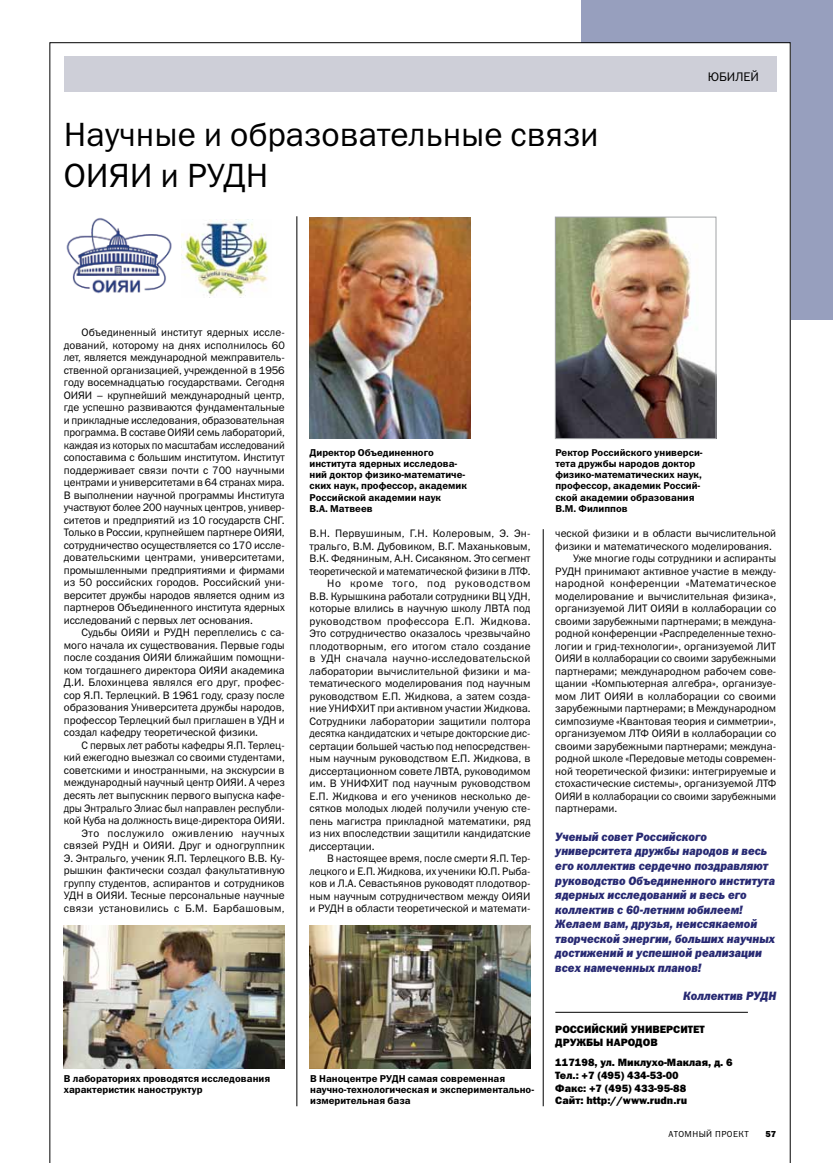
<style>
.page{position:relative;width:833px;height:1163px;background:#fff}
.page>*{position:absolute;margin:0;border:0;box-sizing:border-box;transform-origin:0 0}
.t1{font:33.75px/40.5px "Franklin Gothic Book C";color:#000}
.t2{font:12.5px "Franklin Gothic Book C";color:#000}
.t3{font:italic 12.12px/14.5px "Franklin Gothic Heavy C";color:#282a73;scale:.93 1}
.t4{font:10.88px/12.5px "Franklin Gothic Book C";color:#000;text-align:justify}
.t5{font:10.88px "Franklin Gothic Book C";color:#000;scale:.95 1}
.t6{font:10.88px "Franklin Gothic Book C";color:#000;scale:.96 1}
.t7{font:10.88px "Franklin Gothic Book C";letter-spacing:.02em;color:#000}
.t8{font:10.88px "Franklin Gothic Book C";letter-spacing:.025em;color:#000}
.t9{font:10.88px "Franklin Gothic Book C";letter-spacing:.06em;color:#000}
.t10{font:10.62px/12.8px "Franklin Gothic Heavy C";color:#000}
.t11{font:10px/11.2px "Franklin Gothic Demi C";color:#000}
.t12{font:8.75px "Franklin Gothic Book C";letter-spacing:.05em;color:#000}
.t13{font:8.75px "Franklin Gothic Heavy C";color:#000}
</style>
<div class="page">
<div style="left:581px;top:0;width:252px;height:319px;background:#979fbe"></div>
<img style="left:50px;top:42px;width:740px;height:1120px">
<h1 class="t1" style="left:64px;top:114px;width:536px">Научные и образовательные связи<br>ОИЯИ и РУДН</h1>
<p class="t2" style="left:708px;top:70px;width:10px">юбилей</p>
<p class="t4" style="left:64px;top:326px;width:222px;text-indent:18px">Объединенный институт ядерных иссле&shy;дований, которому на днях исполнилось 60 лет, является международной межправитель&shy;ственной организацией, учрежденной в 1956 году восемнадцатью государствами. Сегодня ОИЯИ – крупнейший международный центр, где успешно развиваются фундаментальные и прикладные исследования, образовательная программа. В составе ОИЯИ семь лабораторий, каждая из которых по масштабам исследований сопоставима с большим институтом. Институт поддерживает связи почти с 700 научными центрами и университетами в 64 странах мира.<br>В выполнении научной программы Института участвуют более 200 научных центров, универ&shy;ситетов и предприятий из 10 государств СНГ.<br>Только в России, крупнейшем партнере ОИЯИ, сотрудничество осуществляется со 170 иссле&shy;довательскими центрами, университетами, промышленными предприятиями и фирмами из 50 российских городов. Российский уни&shy;верситет дружбы народов является одним из партнеров Объединенного института ядерных исследований с первых лет основания.</p>
<p class="t4" style="left:64px;top:626px;width:222px;text-indent:18px">Судьбы ОИЯИ и РУДН переплелись с са&shy;мого начала их существования. Первые годы после создания ОИЯИ ближайшим помощни&shy;ком тогдашнего директора ОИЯИ академика Д.И. Блохинцева являлся его друг, профес&shy;сор Я.П. Терлецкий. В 1961 году, сразу после образования Университета дружбы народов, профессор Терлецкий был приглашен в УДН и создал кафедру теоретической физики.</p>
<p class="t4" style="left:64px;top:738px;width:222px;text-align:right">С первых лет работы кафедры Я.П. Терлец&shy;кий ежегодно выезжал со своими студентами, советскими и иностранными, на экскурсии в международный научный центр ОИЯИ. А через десять лет выпускник первого выпуска кафе&shy;дры Энтральго Элиас был направлен республи&shy;кой Куба на должность вице-директора ОИЯИ.<br>Это послужило оживлению научных связей РУДН и ОИЯИ. Друг и одногруппник Э. Энтральго, ученик Я.П. Терлецкого В.В. Ку&shy;рышкин фактически создал факультативную группу студентов, аспирантов и сотрудников УДН в ОИЯИ. Тесные персональные научные связи установились с Б.М. Барбашовым,</p>
<p class="t11" style="left:309px;top:446px;width:159px">Директор Объединенного института ядерных исследова&shy;ний доктор физико-математиче&shy;ских наук, профессор, академик<br>Российской академии наук<br>В.А. Матвеев</p>
<p class="t11" style="left:555px;top:446px;width:149px">Ректор Российского универси&shy;тета дружбы народов доктор физико-математических наук, профессор, академик Россий&shy;ской академии образования<br>В.М. Филиппов</p>
<p class="t7" style="left:309px;top:527px;width:222px">В.Н. Первушиным, Г.Н. Колеровым, Э. Эн-</p>
<p class="t4" style="left:309px;top:539px;width:222px">тральго, В.М. Дубовиком, В.Г. Маханьковым,</p>
<p class="t4" style="left:309px;top:552px;width:222px">В.К. Федяниным, А.Н. Сисакяном. Это сегмент</p>
<p class="t6" style="left:309px;top:564px;width:232px">теоретической и математической физики в ЛТФ.</p>
<p class="t9" style="left:327px;top:577px;width:205px">Но кроме того, под руководством</p>
<p class="t4" style="left:309px;top:589px;width:222px">В.В. Курышкина работали сотрудники ВЦ УДН,</p>
<p class="t4" style="left:309px;top:602px;width:222px">которые влились в научную школу ЛВТА под</p>
<p class="t8" style="left:309px;top:614px;width:222px">руководством профессора Е.П. Жидкова.</p>
<p class="t4" style="left:309px;top:627px;width:222px">Это сотрудничество оказалось чрезвычайно</p>
<p class="t4" style="left:309px;top:639px;width:222px">плодотворным, его итогом стало создание</p>
<p class="t7" style="left:309px;top:652px;width:222px">в УДН сначала научно-исследовательской</p>
<p class="t4" style="left:309px;top:664px;width:222px">лаборатории вычислительной физики и ма-</p>
<p class="t4" style="left:309px;top:677px;width:222px">тематического моделирования под научным</p>
<p class="t4" style="left:309px;top:689px;width:222px">руководством Е.П. Жидкова, а затем созда-</p>
<p class="t4" style="left:309px;top:702px;width:222px">ние УНИФХИТ при активном участии Жидкова.</p>
<p class="t4" style="left:309px;top:714px;width:222px">Сотрудники лаборатории защитили полтора</p>
<p class="t5" style="left:309px;top:727px;width:234px">десятка кандидатских и четыре докторские дис-</p>
<p class="t4" style="left:309px;top:739px;width:222px">сертации большей частью под непосредствен-</p>
<p class="t4" style="left:309px;top:752px;width:222px">ным научным руководством Е.П. Жидкова, в</p>
<p class="t4" style="left:309px;top:764px;width:222px">диссертационном совете ЛВТА, руководимом</p>
<p class="t4" style="left:309px;top:777px;width:222px">им. В УНИФХИТ под научным руководством</p>
<p class="t4" style="left:309px;top:789px;width:222px">Е.П. Жидкова и его учеников несколько де-</p>
<p class="t4" style="left:309px;top:802px;width:222px">сятков молодых людей получили ученую сте-</p>
<p class="t4" style="left:309px;top:814px;width:222px">пень магистра прикладной математики, ряд</p>
<p class="t4" style="left:309px;top:827px;width:222px">из них впоследствии защитили кандидатские</p>
<p class="t4" style="left:309px;top:839px;width:67px">диссертации.</p>
<p class="t4" style="left:327px;top:852px;width:205px">В настоящее время, после смерти Я.П. Тер-</p>
<p class="t6" style="left:309px;top:864px;width:232px">лецкого и Е.П. Жидкова, их ученики Ю.П. Рыба-</p>
<p class="t4" style="left:309px;top:877px;width:222px">ков и Л.А. Севастьянов руководят плодотвор-</p>
<p class="t4" style="left:309px;top:889px;width:222px">ным научным сотрудничеством между ОИЯИ</p>
<p class="t4" style="left:309px;top:902px;width:222px">и РУДН в области теоретической и математи-</p>
<p class="t4" style="left:555px;top:527px;width:222px">ческой физики и в области вычислительной</p>
<p class="t4" style="left:555px;top:539px;width:218px">физики и математического моделирования.</p>
<p class="t4" style="left:573px;top:552px;width:205px">Уже многие годы сотрудники и аспиранты</p>
<p class="t4" style="left:555px;top:564px;width:222px">РУДН принимают активное участие в между-</p>
<p class="t8" style="left:555px;top:577px;width:222px">народной конференции «Математическое</p>
<p class="t4" style="left:555px;top:589px;width:222px">моделирование и вычислительная физика»,</p>
<p class="t4" style="left:555px;top:602px;width:222px">организуемой ЛИТ ОИЯИ в коллаборации со</p>
<p class="t4" style="left:555px;top:614px;width:222px">своими зарубежными партнерами; в междуна-</p>
<p class="t4" style="left:555px;top:627px;width:222px">родной конференции «Распределенные техно-</p>
<p class="t4" style="left:555px;top:639px;width:222px">логии и грид-технологии», организуемой ЛИТ</p>
<p class="t5" style="left:555px;top:652px;width:234px">ОИЯИ в коллаборации со своими зарубежными</p>
<p class="t4" style="left:555px;top:664px;width:222px">партнерами; международном рабочем сове-</p>
<p class="t4" style="left:555px;top:677px;width:222px">щании «Компьютерная алгебра», организуе-</p>
<p class="t4" style="left:555px;top:689px;width:222px">мом ЛИТ ОИЯИ в коллаборации со своими</p>
<p class="t4" style="left:555px;top:702px;width:222px">зарубежными партнерами; в Международном</p>
<p class="t4" style="left:555px;top:714px;width:222px">симпозиуме «Квантовая теория и симметрии»,</p>
<p class="t4" style="left:555px;top:727px;width:222px">организуемом ЛТФ ОИЯИ в коллаборации со</p>
<p class="t4" style="left:555px;top:739px;width:222px">своими зарубежными партнерами; междуна-</p>
<p class="t4" style="left:555px;top:752px;width:222px">родной школе «Передовые методы современ-</p>
<p class="t4" style="left:555px;top:764px;width:222px">ной теоретической физики: интегрируемые и</p>
<p class="t4" style="left:555px;top:777px;width:222px">стохастические системы», организуемой ЛТФ</p>
<p class="t5" style="left:555px;top:789px;width:234px">ОИЯИ в коллаборации со своими зарубежными</p>
<p class="t4" style="left:555px;top:802px;width:64px">партнерами.</p>
<p class="t3" style="left:555px;top:829px;width:238px">Ученый совет Российского университета дружбы народов и весь его коллектив сердечно поздравляют руководство Объединенного института ядерных исследований и весь его коллектив с 60-летним юбилеем!<br>Желаем вам, друзья, неиссякаемой творческой энергии, больших научных достижений и успешной реализации всех намеченных планов!</p>
<p class="t3" style="left:683px;top:988px;width:102px">Коллектив РУДН</p>
<p class="t11" style="left:64px;top:1072px;width:208px">В лабораториях проводятся исследования характеристик наноструктур</p>
<p class="t11" style="left:310px;top:1072px;width:225px">В Наноцентре РУДН самая современная научно-технологическая и экспериментально&shy;измерительная база</p>
<p class="t10" style="left:555px;top:1022px;width:151px">Российский университет дружбы народов</p>
<p class="t10" style="left:555px;top:1055px;width:179px">117198, ул. Миклухо-Маклая, д. 6<br>Тел.: +7 (495) 434-53-00<br>Факс: +7 (495) 433-95-88<br>Сайт: http://www.rudn.ru</p>
<p class="t12" style="left:668px;top:1128px;width:82px">АТОМНЫЙ ПРОЕКТ</p>
<p class="t13" style="left:765px;top:1128px;width:12px">57</p>
</div>
